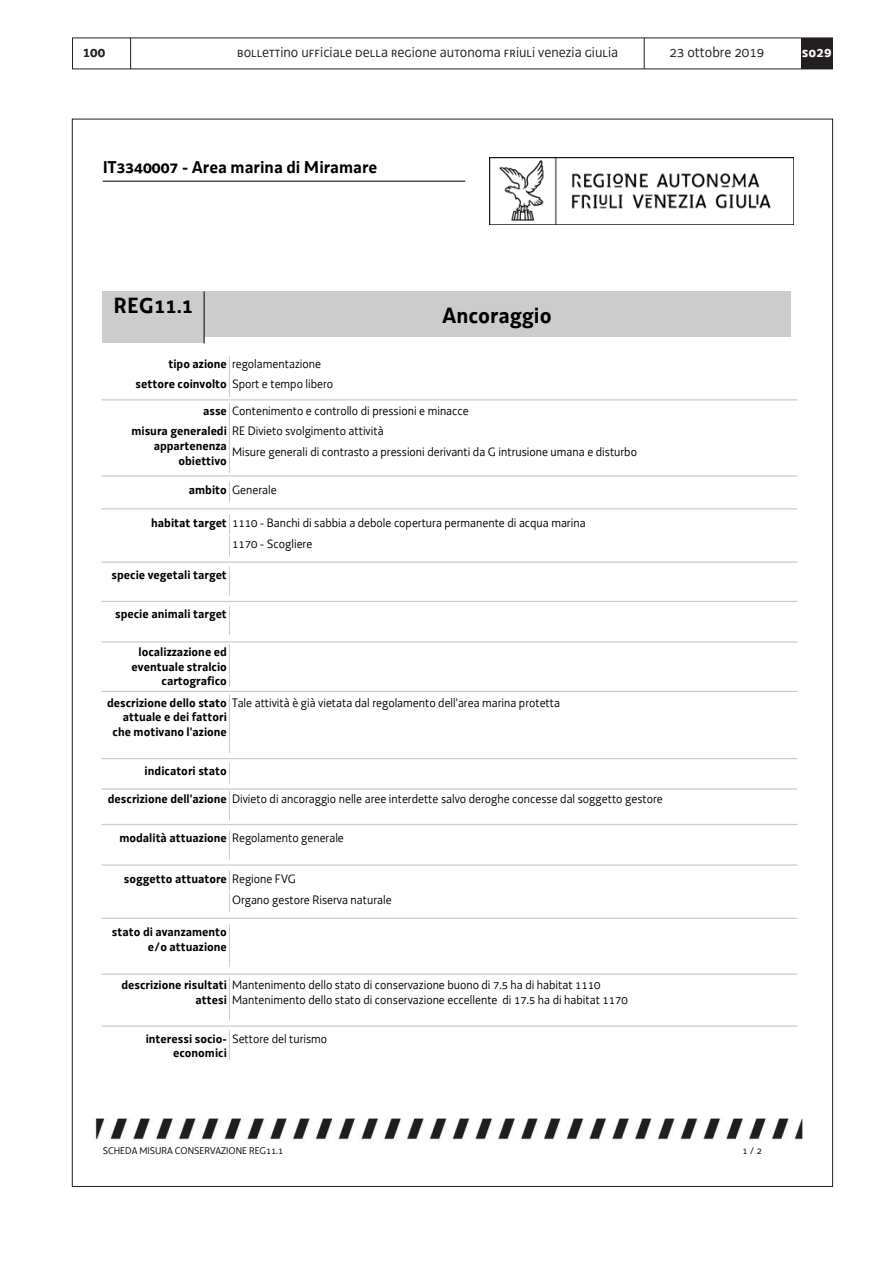
<style>
.page{position:relative;width:893px;height:1263px;background:#fff}
.page>*{position:absolute;margin:0;border:0;box-sizing:border-box;transform-origin:0 0}
.t1{font:700 22.8px "Decima WE";color:#000}
.t2{font:700 17.7px "Decima WE";color:#000}
.t3{font:15px "Decima UNI";color:#231f20}
.t4{font:15px "Decima WE";color:#231f20}
.t5{font:700 15px "Decima WE";color:#fff}
.t6{font:700 15px "Decima WE";color:#231f20}
.t7{font:12.75px/14.7px "Decima WE";color:#000}
.t8{font:700 12.75px/14.7px "Decima WE";color:#000;text-align:right}
.t9{font:10.2px "Decima WE";color:#000}
.s1{font-weight:700}
.s2{font-weight:400}
</style>
<div class="page">
<hr style="left:130px;top:38px;width:1px;height:31px;background:#231f20">
<hr style="left:644px;top:38px;width:1px;height:31px;background:#231f20">
<div style="left:801px;top:38px;width:31px;height:31px;background:#231f20"></div>
<div style="left:203px;top:291px;width:588px;height:46px;background:#ccc"></div>
<div style="left:103px;top:291px;width:101px;height:52px;background:#ccc"></div>
<hr style="left:204px;top:291px;width:1px;height:52px;background:#000">
<img style="left:489px;top:157px;width:304px;height:67px">
<hr style="left:103px;top:181px;width:362px;height:1px;background:#000">
<svg style="left:229px;top:515px;width:1px;height:41px"></svg>
<hr style="left:229px;top:566px;width:1px;height:30px;background:#ccc">
<svg style="left:229px;top:606px;width:1px;height:29px"></svg>
<hr style="left:229px;top:644px;width:1px;height:43px;background:#ccc">
<hr style="left:229px;top:695px;width:1px;height:58px;background:#ccc">
<svg style="left:229px;top:763px;width:1px;height:20px"></svg>
<svg style="left:229px;top:791px;width:1px;height:29px"></svg>
<svg style="left:229px;top:830px;width:1px;height:29px"></svg>
<svg style="left:229px;top:871px;width:1px;height:42px"></svg>
<hr style="left:229px;top:924px;width:1px;height:43px;background:#ccc">
<hr style="left:229px;top:977px;width:1px;height:43px;background:#ccc">
<hr style="left:229px;top:1030px;width:1px;height:30px;background:#ccc">
<hr style="left:101px;top:475px;width:696px;height:1px;background:#ccc">
<hr style="left:101px;top:561px;width:696px;height:2px;background:#ccc">
<hr style="left:101px;top:601px;width:696px;height:1px;background:#ccc">
<hr style="left:101px;top:758px;width:696px;height:1px;background:#ccc">
<hr style="left:101px;top:691px;width:696px;height:1px;background:#ccc">
<hr style="left:101px;top:824px;width:696px;height:1px;background:#ccc">
<hr style="left:101px;top:864px;width:696px;height:2px;background:#ccc">
<hr style="left:101px;top:918px;width:696px;height:1px;background:#ccc">
<hr style="left:101px;top:1025px;width:696px;height:2px;background:#ccc">
<hr style="left:101px;top:641px;width:696px;height:2px;background:#ccc">
<hr style="left:101px;top:788px;width:696px;height:2px;background:#ccc">
<hr style="left:101px;top:973px;width:696px;height:2px;background:#ccc">
<hr style="left:101px;top:399px;width:696px;height:1px;background:#ccc">
<hr style="left:101px;top:508px;width:696px;height:1px;background:#ccc">
<svg style="left:229px;top:482px;width:1px;height:20px"></svg>
<svg style="left:229px;top:356px;width:1px;height:41px"></svg>
<svg style="left:229px;top:403px;width:1px;height:70px"></svg>
<img style="left:95px;top:1118px;width:708px;height:24px">
<p class="t6" style="left:83px;top:43px;width:24px">100</p>
<p class="t3" style="left:237px;top:43px;width:382px">bollettino ufficiale della regione autonoma friuli venezia giulia</p>
<p class="t4" style="left:669px;top:43px;width:97px">23 ottobre 2019</p>
<p class="t5" style="left:802px;top:43px;width:31px">so29</p>
<h2 class="t2" style="left:103px;top:156px;width:276px">IT3340007 - Area marina di Miramare</h2>
<h1 class="t1" style="left:113px;top:291px;width:81px">REG11.1</h1>
<p class="t7" style="left:168px;top:357px;width:154px"><span class="s1">tipo azione</span> regolamentazione</p>
<h1 class="t1" style="left:442px;top:301px;width:111px">Ancoraggio</h1>
<p class="t7" style="left:203px;top:371px;width:267px;line-height:26.5px;text-indent:-67px"><span class="s1">settore coinvolto</span> Sport e tempo libero<br><span class="s1">asse</span> Contenimento e controllo di pressioni e minacce</p>
<p class="t8" style="left:154px;top:424px;width:231px;text-align:left;text-indent:-22px">misura generaledi <span class="s2">RE Divieto svolgimento attività </span>appartenenza</p>
<p class="t7" style="left:232px;top:444px;width:406px">Misure generali di contrasto a pressioni derivanti da G intrusione umana e disturbo</p>
<p class="t7" style="left:189px;top:482px;width:89px"><span class="s1">ambito</span> Generale</p>
<p class="t8" style="left:178px;top:453px;width:50px">obiettivo</p>
<p class="t7" style="left:232px;top:512px;width:355px;line-height:21.6px;text-indent:-81px"><span class="s1">habitat target</span> 1110 - Banchi di sabbia a debole copertura permanente di acqua marina<br>1170 - Scogliere</p>
<p class="t8" style="left:112px;top:567px;width:117px">specie vegetali target</p>
<p class="t8" style="left:115px;top:606px;width:113px">specie animali target</p>
<p class="t8" style="left:132px;top:644px;width:97px">localizzazione ed eventuale stralcio cartografico</p>
<p class="t7" style="left:107px;top:695px;width:454px"><span class="s1">descrizione dello stato</span> Tale attività è già vietata dal regolamento dell'area marina protetta</p>
<p class="t8" style="left:123px;top:710px;width:106px">attuale e dei fattori</p>
<p class="t8" style="left:113px;top:725px;width:116px">che motivano l'azione</p>
<p class="t7" style="left:108px;top:757px;width:556px;line-height:27.9px;text-indent:37px"><span class="s1">indicatori stato<br>descrizione dell'azione</span> Divieto di ancoraggio nelle aree interdette salvo deroghe concesse dal soggetto gestore</p>
<p class="t7" style="left:119px;top:831px;width:226px"><span class="s1">modalità attuazione</span> Regolamento generale</p>
<p class="t7" style="left:232px;top:868px;width:161px;line-height:21.5px;text-indent:-108px"><span class="s1">soggetto attuatore</span> Regione FVG<br>Organo gestore Riserva naturale</p>
<p class="t8" style="left:112px;top:925px;width:117px">stato di avanzamento e/o attuazione</p>
<p class="t7" style="left:195px;top:978px;width:434px;text-indent:-74px"><span class="s1">descrizione risultati</span> Mantenimento dello stato di conservazione buono di 7.5 ha di habitat 1110 <span class="s1">attesi</span> Mantenimento dello stato di conservazione eccellente di 17.5 ha di habitat 1170</p>
<p class="t8" style="left:173px;top:1031px;width:156px;text-align:left;text-indent:-27px">interessi socio- <span class="s2">Settore del turismo </span>economici</p>
<p class="t9" style="left:103px;top:1145px;width:182px">SCHEDA MISURA CONSERVAZIONE REG11.1</p>
<p class="t9" style="left:743px;top:1145px;width:21px">1 /2</p>
</div>
